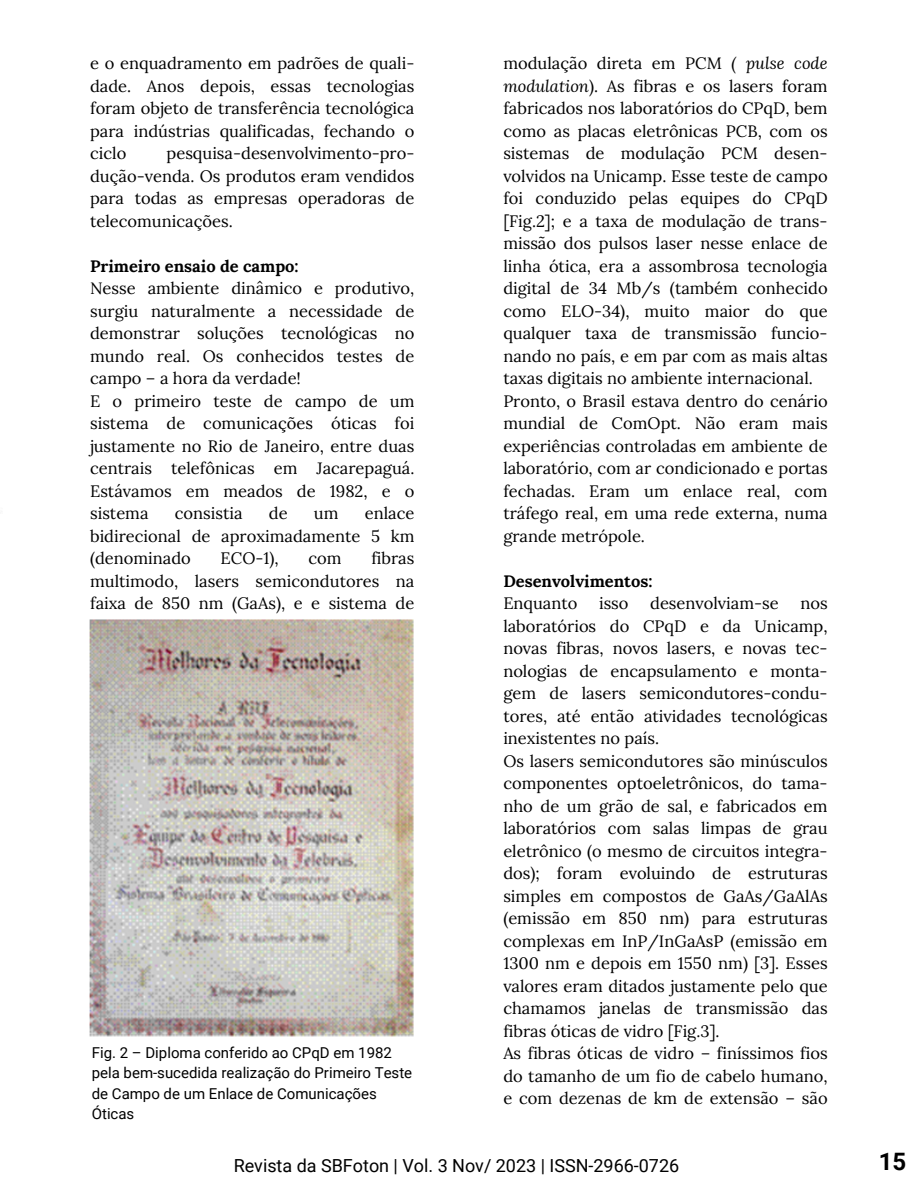
<style>
.page{position:relative;width:918px;height:1188px;background:#fff}
.page>*{position:absolute;margin:0;border:0;box-sizing:border-box;transform-origin:0 0}
.t1{font:700 24px "Roboto";color:#000}
.t2{font:18px "Roboto";color:#000}
.t3{font:16.5px/22.5px "Lora";color:#000;text-align:justify}
.t4{font:700 16.5px/22.5px "Lora";color:#000}
.t5{font:15px/20.2px "Roboto";color:#000}
.s1{font-style:italic}
.s2{font-weight:400}
.s3{font-weight:700}
</style>
<div class="page">
<img style="left:89px;top:619px;width:325px;height:418px">
<p class="t3" style="left:503px;top:52px;width:326px;text-align:left">modulação direta em PCM <span class="s1">( pulse code modulation</span>). As fibras e os lasers foram fabricados nos laboratórios do CPqD, bem como as placas eletrônicas PCB, com os sistemas de modulação PCM desen&shy;volvidos na Unicamp. Esse teste de campo foi conduzido pelas equipes do CPqD [Fig.2]; e a taxa de modulação de trans&shy;missão dos pulsos laser nesse enlace de linha ótica, era a assombrosa tecnologia digital de 34 Mb/s (também conhecido como ELO-34), muito maior do que qualquer taxa de transmissão funcio&shy;nando no país, e em par com as mais altas taxas digitais no ambiente internacional.<br>Pronto, o Brasil estava dentro do cenário mundial de ComOpt. Não eram mais experiências controladas em ambiente de laboratório, com ar condicionado e portas fechadas. Eram um enlace real, com tráfego real, em uma rede externa, numa grande metrópole.</p>
<h1 class="t4" style="left:503px;top:570px;width:151px">Desenvolvimentos:<br><span class="s2">Enquanto</span></h1>
<p class="t3" style="left:90px;top:52px;width:326px">e o enquadramento em padrões de quali&shy;dade. Anos depois, essas tecnologias foram objeto de transferência tecnológica para indústrias qualificadas, fechando o ciclo</p>
<p class="t3" style="left:90px;top:142px;width:326px;text-indent:76px">pesquisa-desenvolvimento-pro&shy;dução-venda. Os produtos eram vendidos para todas as empresas operadoras de telecomunicações.</p>
<p class="t3" style="left:90px;top:255px;width:326px;text-align:left"><span class="s3">Primeiro ensaio de campo:<br></span>Nesse ambiente dinâmico e produtivo, surgiu naturalmente a necessidade de demonstrar soluções tecnológicas no mundo real. Os conhecidos testes de campo – a hora da verdade!<br>E o primeiro teste de campo de um sistema de comunicações óticas foi justamente no Rio de Janeiro, entre duas centrais telefônicas em Jacarepaguá.<br>Estávamos em meados de 1982, e o sistema</p>
<p class="t3" style="left:90px;top:502px;width:326px;text-indent:275px">enlace bidirecional de aproximadamente 5 km (denominado</p>
<p class="t3" style="left:175px;top:502px;width:69px">consistia</p>
<p class="t3" style="left:269px;top:502px;width:20px">de</p>
<p class="t3" style="left:314px;top:502px;width:26px">um</p>
<p class="t3" style="left:90px;top:547px;width:326px;text-indent:281px">fibras multimodo, lasers semicondutores na faixa de 850 nm (GaAs), e e sistema de</p>
<p class="t3" style="left:221px;top:547px;width:60px">ECO-1),</p>
<p class="t3" style="left:308px;top:547px;width:35px">com</p>
<h1 class="t3" style="left:599px;top:592px;width:31px">isso</h1>
<h1 class="t3" style="left:650px;top:592px;width:130px">desenvolviam-se</h1>
<h1 class="t3" style="left:503px;top:592px;width:326px;text-align:left;text-indent:297px">nos laboratórios do CPqD e da Unicamp, novas fibras, novos lasers, e novas tec&shy;nologias de encapsulamento e monta&shy;gem de lasers semicondutores-condu&shy;tores, até então atividades tecnológicas inexistentes no país.<br>Os lasers semicondutores são minúsculos componentes optoeletrônicos, do tama&shy;nho de um grão de sal, e fabricados em laboratórios com salas limpas de grau eletrônico (o mesmo de circuitos integra&shy;dos); foram evoluindo de estruturas simples em compostos de GaAs/GaAlAs (emissão em 850 nm) para estruturas complexas em InP/InGaAsP (emissão em 1300 nm e depois em 1550 nm) [3]. Esses valores eram ditados justamente pelo que chamamos janelas de transmissão das fibras óticas de vidro [Fig.3].<br>As fibras óticas de vidro – finíssimos fios do tamanho de um fio de cabelo humano, e com dezenas de km de extensão – são</h1>
<h1 class="t5" style="left:92px;top:1043px;width:322px">Fig. 2 – Diploma conferido ao CPqD em 1982 pela bem-sucedida realização do Primeiro Teste de Campo de um Enlace de Comunicações Óticas</h1>
<h1 class="t2" style="left:234px;top:1156px;width:447px">Revista da SBFoton | Vol. 3 Nov/ 2023 | ISSN-2966-0726</h1>
<h1 class="t1" style="left:879px;top:1147px;width:29px">15</h1>
</div>
